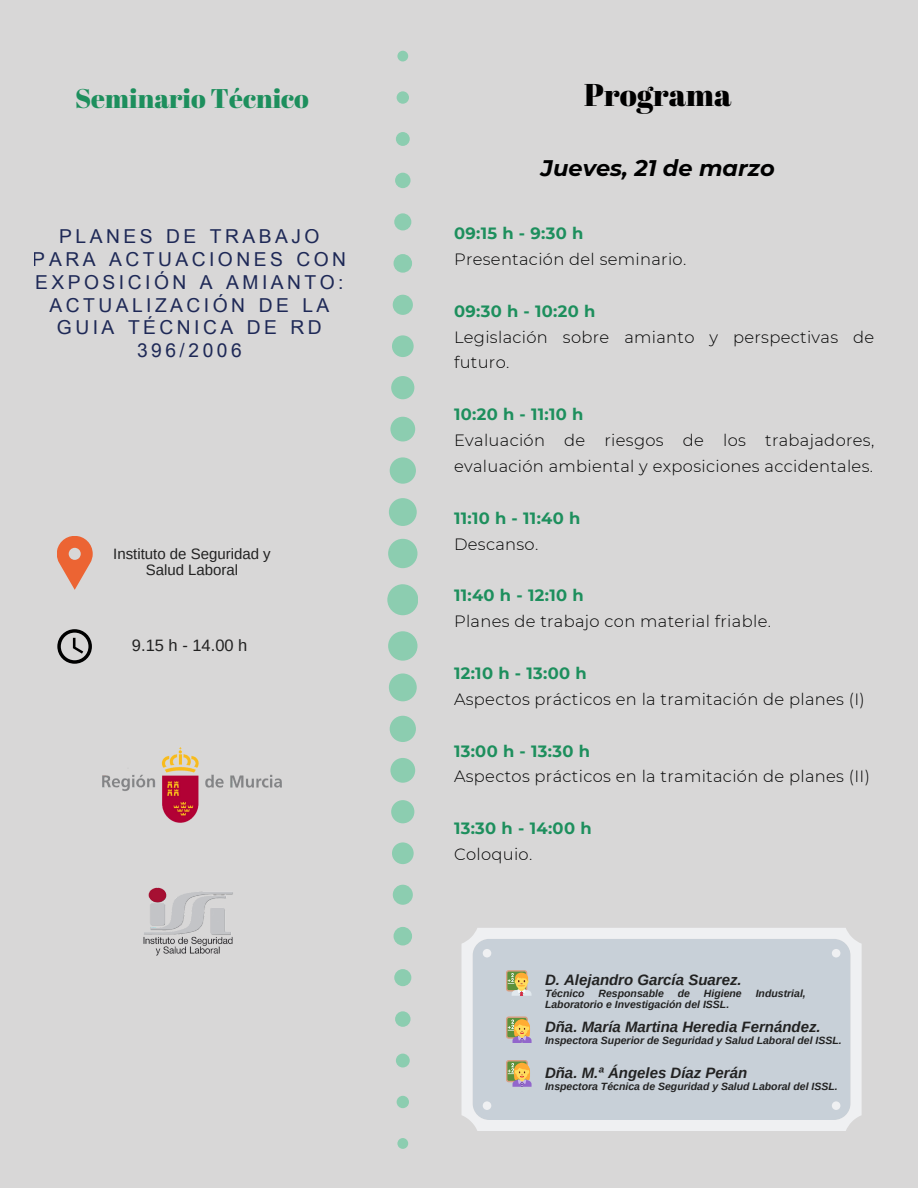
<style>
.page{position:relative;width:918px;height:1188px;background:#d8d7d7}
.page>*{position:absolute;margin:0;border:0;box-sizing:border-box;transform-origin:0 0}
.t1{font:31.5px "Abril Fatface";color:#000}
.t2{font:27px "Abril Fatface";color:#1d8f5d}
.t3{font:italic 700 22.5px "Montserrat";color:#000}
.t4{font:19.2px/22.6px "Garuda";letter-spacing:.18em;color:#081447;text-align:center}
.t5{font:16.5px "Arimo";color:#222}
.t6{font:300 16.35px/25.8px "Montserrat";letter-spacing:.02em;color:#000}
.t7{font:700 16.35px/25.8px "Montserrat";letter-spacing:.02em;color:#1d8f5d}
.t8{font:italic 700 15px "Arimo";color:#222}
.t9{font:15px/15.8px "Arimo";color:#222;text-align:center}
.t10{font:italic 700 10.5px "Arimo";color:#222}
.s1{font-weight:700;color:#1d8f5d}
.s2{font-weight:300;color:#000}
</style>
<div class="page">
<svg style="left:387px;top:51px;width:31px;height:1098px"></svg>
<svg style="left:462px;top:928px;width:400px;height:203px;fill:#c8d0d8"></svg>
<img style="left:143px;top:887px;width:90px;height:69px">
<img style="left:102px;top:748px;width:180px;height:75px">
<svg style="left:57px;top:536px;width:36px;height:54px"></svg>
<svg style="left:57px;top:629px;width:35px;height:35px"></svg>
<svg style="left:506px;top:970px;width:21px;height:22px"></svg>
<svg style="left:507px;top:972px;width:19px;height:18px"></svg>
<svg style="left:508px;top:973px;width:24px;height:23px"></svg>
<div style="left:506px;top:1016px;width:22px;height:23px;background:#d29d7e;border-radius:3px"></div>
<svg style="left:507px;top:1018px;width:19px;height:19px"></svg>
<svg style="left:508px;top:1019px;width:24px;height:24px"></svg>
<svg style="left:506px;top:1060px;width:22px;height:22px"></svg>
<svg style="left:507px;top:1061px;width:19px;height:20px"></svg>
<svg style="left:508px;top:1063px;width:24px;height:24px"></svg>
<p class="t2" style="left:75px;top:79px;width:235px">Seminario Técnico</p>
<p class="t1" style="left:584px;top:73px;width:149px">Programa</p>
<p class="t4" style="left:33px;top:226px;width:315px">PLANES DE TRABAJO<br>PARA ACTUACIONES CON<br>EXPOSICIÓN A AMIANTO:<br>ACTUALIZACIÓN DE LA<br>GUIA TÉCNICA DE RD<br>396/2006</p>
<h6 class="t9" style="left:113px;top:546px;width:159px">Instituto de Seguridad y<br>Salud Laboral</h6>
<h6 class="t5" style="left:132px;top:636px;width:117px">9.15 h - 14.00 h</h6>
<h6 class="t3" style="left:541px;top:155px;width:235px">Jueves, 21 de marzo</h6>
<h6 class="t6" style="left:454px;top:220px;width:234px"><span class="s1">09:15 h - 9:30 h<br></span>Presentación del seminario.</h6>
<h6 class="t6" style="left:454px;top:298px;width:422px"><span class="s1">09:30 h - 10:20 h<br></span>Legislación sobre amianto y perspectivas de futuro.</h6>
<h6 class="t6" style="left:454px;top:401px;width:422px"><span class="s1">10:20 h - 11:10 h<br></span>Evaluación de riesgos de los trabajadores, evaluación ambiental y exposiciones accidentales.</h6>
<h6 class="t7" style="left:454px;top:505px;width:128px">11:10 h - 11:40 h<br><span class="s2">Descanso.</span></h6>
<h6 class="t6" style="left:454px;top:583px;width:318px"><span class="s1">11:40 h - 12:10 h<br></span>Planes de trabajo con material friable.</h6>
<p class="t6" style="left:454px;top:660px;width:412px"><span class="s1">12:10 h - 13:00 h<br></span>Aspectos prácticos en la tramitación de planes (I)</p>
<p class="t6" style="left:454px;top:738px;width:417px"><span class="s1">13:00 h - 13:30 h<br></span>Aspectos prácticos en la tramitación de planes (II)</p>
<p class="t7" style="left:454px;top:815px;width:139px">13:30 h - 14:00 h<br><span class="s2">Coloquio.</span></p>
<h6 class="t8" style="left:545px;top:972px;width:198px">D. Alejandro García Suarez.</h6>
<p class="t10" style="left:545px;top:988px;width:41px">Técnico</p>
<p class="t10" style="left:599px;top:988px;width:67px">Responsable</p>
<p class="t10" style="left:678px;top:988px;width:14px">de</p>
<p class="t10" style="left:704px;top:988px;width:39px">Higiene</p>
<p class="t10" style="left:756px;top:988px;width:52px">Industrial,</p>
<p class="t10" style="left:545px;top:999px;width:186px">Laboratorio e Investigación del ISSL.</p>
<h1 class="t10" style="left:545px;top:1034px;width:298px">Inspectora Superior de Seguridad y Salud Laboral del ISSL.</h1>
<h3 class="t10" style="left:545px;top:1080px;width:294px">Inspectora Técnica de Seguridad y Salud Laboral del ISSL.</h3>
<p class="t8" style="left:545px;top:1018px;width:277px">Dña. María Martina Heredia Fernández.</p>
<h6 class="t8" style="left:545px;top:1064px;width:204px">Dña. M.ª Ángeles Díaz Perán</h6>
</div>
